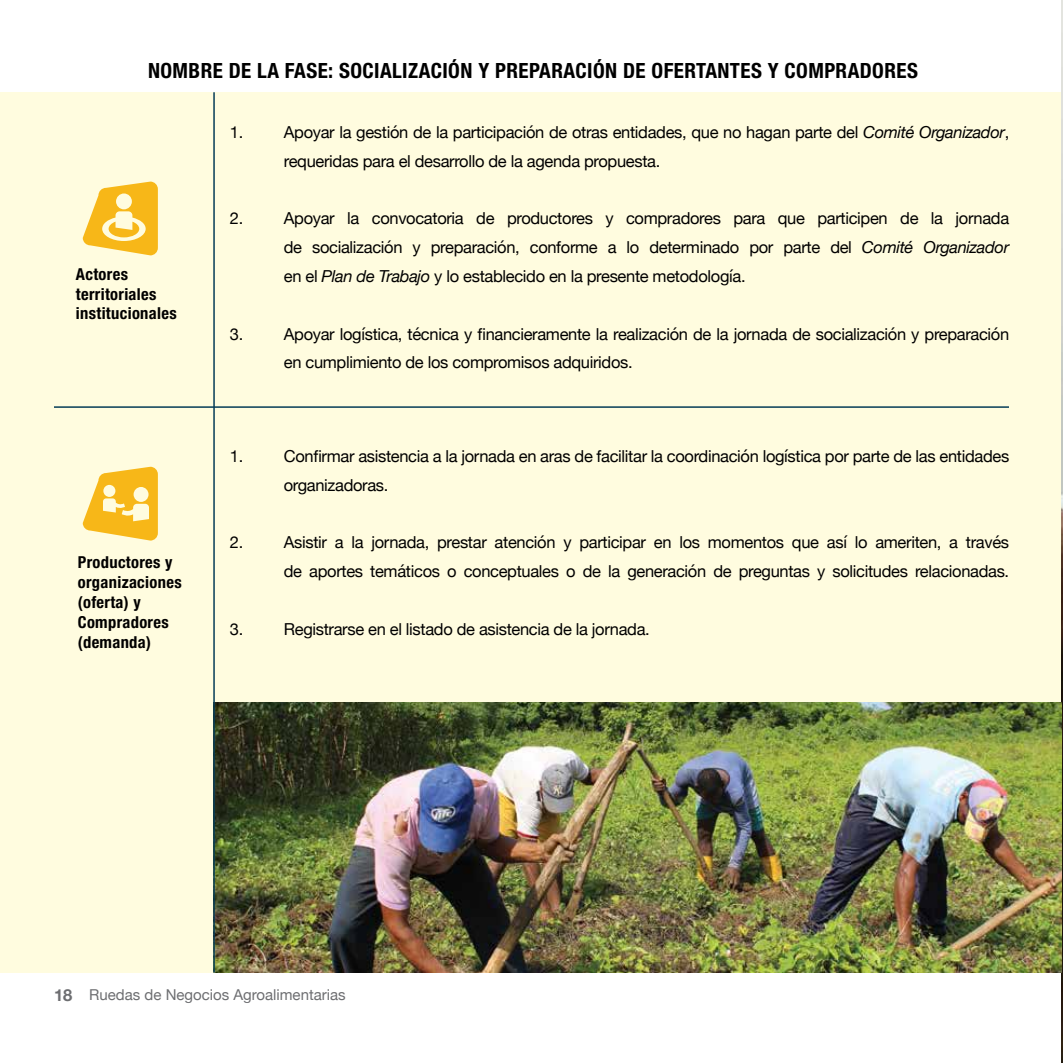
<style>
.page{position:relative;width:1063px;height:1063px;background:#fff}
.page>*{position:absolute;margin:0;border:0;box-sizing:border-box;transform-origin:0 0}
.t1{font:700 condensed 21px "Helvetica Neue";letter-spacing:.02em;color:#000}
.t2{font:16.5px/28.8px "Helvetica Neue";letter-spacing:-.02em;color:#000}
.t3{font:700 condensed 16.5px/19.8px "Helvetica Neue";letter-spacing:.02em;color:#000}
.t4{font:15px "Helvetica Neue";color:#6d6e71}
.s1{font-style:italic}
.s2{font-weight:700;font-size:16.5px}
</style>
<div class="page">
<div style="left:0;top:92px;width:1063px;height:880px;background:#fffcdf"></div>
<img style="left:1062px;top:0;width:1px;height:1063px">
<hr style="left:54px;top:406px;width:955px;height:2px;background:#053c57">
<img style="left:215px;top:703px;width:847px;height:269px">
<hr style="left:213px;top:92px;width:2px;height:880px;background:#053c57">
<svg style="left:83px;top:182px;width:75px;height:73px"></svg>
<svg style="left:83px;top:467px;width:75px;height:74px"></svg>
<p class="t1" style="left:148px;top:58px;width:771px">NOMBRE DE LA FASE: SOCIALIZACIÓN Y PREPARACIÓN DE OFERTANTES Y COMPRADORES</p>
<p class="t3" style="left:76px;top:264px;width:102px">Actores territoriales institucionales</p>
<p class="t3" style="left:78px;top:552px;width:105px">Productores y organizaciones (oferta) y<br>Compradores (demanda)</p>
<p class="t2" style="left:230px;top:119px;width:15px">1.</p>
<p class="t2" style="left:284px;top:119px;width:727px">Apoyar la gestión de la participación de otras entidades, que no hagan parte del <span class="s1">Comité Organizador</span>, requeridas para el desarrollo de la agenda propuesta.</p>
<p class="t2" style="left:230px;top:205px;width:15px">2.</p>
<p class="t2" style="left:284px;top:205px;width:727px;text-align:justify">Apoyar la convocatoria de productores y compradores para que participen de la jornada de socialización y preparación, conforme a lo determinado por parte del <span class="s1">Comité Organizador </span>en el <span class="s1">Plan de Trabajo</span> y lo establecido en la presente metodología.</p>
<p class="t2" style="left:230px;top:320px;width:15px">3.</p>
<p class="t2" style="left:284px;top:320px;width:727px">Apoyar logística, técnica y financieramente la realización de la jornada de socialización y preparación en cumplimiento de los compromisos adquiridos.</p>
<p class="t2" style="left:230px;top:442px;width:15px">1.</p>
<p class="t2" style="left:284px;top:442px;width:727px">Confirmar asistencia a la jornada en aras de facilitar la coordinación logística por parte de las entidades organizadoras.</p>
<p class="t2" style="left:230px;top:529px;width:15px">2.</p>
<p class="t2" style="left:284px;top:529px;width:727px">Asistir a la jornada, prestar atención y participar en los momentos que así lo ameriten, a través de aportes temáticos o conceptuales o de la generación de preguntas y solicitudes relacionadas.</p>
<p class="t2" style="left:230px;top:615px;width:15px">3.</p>
<p class="t2" style="left:284px;top:615px;width:368px">Registrarse en el listado de asistencia de la jornada.</p>
<p class="t4" style="left:54px;top:984px;width:293px"><span class="s2">18</span> Ruedas de Negocios Agroalimentarias</p>
</div>
